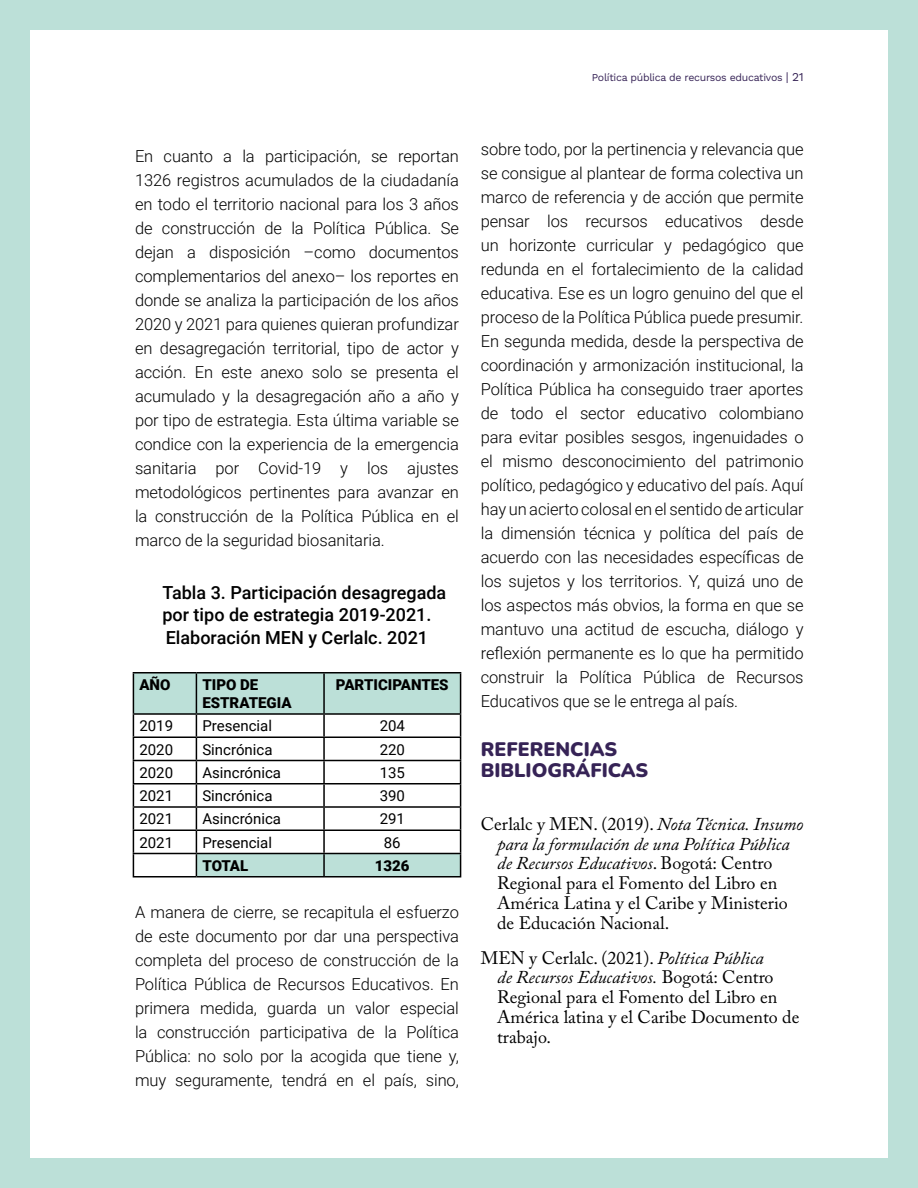
<style>
.page{position:relative;width:918px;height:1188px;background:#fff}
.page>*{position:absolute;margin:0;border:0;box-sizing:border-box;transform-origin:0 0}
.T1{font:200 19.5px/21.5px "Nunito";color:#362356}
.Bibliografía_1{font:18px/19.8px "Adobe Caslon Pro";color:#000}
.TABLAS_titulo{font:500 18px/22.5px "Roboto";color:#000}
.Parrafo_1_1_Col{font:300 16.5px/24px "Roboto";letter-spacing:-.005em;color:#000;text-align:justify}
.t1{font:15px "Roboto";color:#000}
.t2{font:900 15px/18px "Roboto";color:#000}
.t3{font:10.5px "Work Sans";letter-spacing:-.025em;color:#362356}
.s1{font-size:12px}
.s2{font-style:italic}
</style>
<div class="page">
<div style="left:0;top:0;width:918px;height:1188px;border:30px solid #bce0d8"></div>
<hr style="left:133px;top:672px;width:63px;height:2px;background:#000">
<hr style="left:196px;top:672px;width:128px;height:2px;background:#000">
<hr style="left:324px;top:672px;width:137px;height:2px;background:#000">
<svg style="left:133px;top:673px;width:328px;height:203px"></svg>
<hr style="left:133px;top:876px;width:63px;height:2px;background:#000">
<hr style="left:196px;top:876px;width:128px;height:2px;background:#000">
<hr style="left:324px;top:876px;width:137px;height:2px;background:#000">
<p class="t3" style="left:592px;top:71px;width:213px">Política pública de recursos educativos <span class="s1">| 21</span></p>
<p class="Parrafo_1_1_Col" style="left:135px;top:144px;width:326px">En cuanto a la participación, se reportan 1326 registros acumulados de la ciudadanía en todo el territorio nacional para los 3 años de construcción de la Política Pública. Se dejan a disposición –como documentos complementarios del anexo– los reportes en donde se analiza la participación de los años 2020 y 2021 para quienes quieran profundizar en desagregación territorial, tipo de actor y acción. En este anexo solo se presenta el acumulado y la desagregación año a año y por tipo de estrategia. Esta última variable se condice con la experiencia de la emergencia sanitaria por Covid-19 y los ajustes metodológicos pertinentes para avanzar en la construcción de la Política Pública en el marco de la seguridad biosanitaria.</p>
<p class="TABLAS_titulo" style="left:162px;top:580px;width:285px">Tabla 3. Participación desagregada por tipo de estrategia 2019-2021.<br>Elaboración MEN y Cerlalc. 2021</p>
<p class="t2" style="left:139px;top:675px;width:33px">AÑO</p>
<p class="t2" style="left:202px;top:675px;width:91px">TIPO DE<br>ESTRATEGIA</p>
<p class="t2" style="left:336px;top:675px;width:114px">PARTICIPANTES</p>
<p class="t1" style="left:139px;top:715px;width:35px">2019</p>
<p class="t1" style="left:202px;top:715px;width:71px">Presencial</p>
<p class="t1" style="left:380px;top:715px;width:27px">204</p>
<p class="t1" style="left:139px;top:739px;width:35px">2020</p>
<p class="t1" style="left:202px;top:739px;width:72px">Sincrónica</p>
<p class="t1" style="left:380px;top:739px;width:27px">220</p>
<p class="t1" style="left:139px;top:762px;width:35px">2020</p>
<p class="t1" style="left:202px;top:762px;width:80px">Asincrónica</p>
<p class="t1" style="left:380px;top:762px;width:27px">135</p>
<p class="t1" style="left:139px;top:785px;width:35px">2021</p>
<p class="t1" style="left:202px;top:785px;width:72px">Sincrónica</p>
<p class="t1" style="left:380px;top:785px;width:27px">390</p>
<p class="t1" style="left:139px;top:808px;width:35px">2021</p>
<p class="t1" style="left:202px;top:808px;width:80px">Asincrónica</p>
<p class="t1" style="left:380px;top:808px;width:27px">291</p>
<p class="t1" style="left:139px;top:832px;width:35px">2021</p>
<p class="t1" style="left:202px;top:832px;width:71px">Presencial</p>
<p class="t1" style="left:384px;top:832px;width:18px">86</p>
<p class="t2" style="left:202px;top:856px;width:47px">TOTAL</p>
<p class="t2" style="left:375px;top:856px;width:36px">1326</p>
<p class="Parrafo_1_1_Col" style="left:135px;top:900px;width:326px">A manera de cierre, se recapitula el esfuerzo de este documento por dar una perspectiva completa del proceso de construcción de la Política Pública de Recursos Educativos. En primera medida, guarda un valor especial la construcción participativa de la Política Pública: no solo por la acogida que tiene y, muy seguramente, tendrá en el país, sino,</p>
<p class="Parrafo_1_1_Col" style="left:481px;top:136px;width:324px">sobre todo, por la pertinencia y relevancia que se consigue al plantear de forma colectiva un marco de referencia y de acción que permite pensar los recursos educativos desde un horizonte curricular y pedagógico que redunda en el fortalecimiento de la calidad educativa. Ese es un logro genuino del que el proceso de la Política Pública puede presumir.<br>En segunda medida, desde la perspectiva de coordinación y armonización institucional, la Política Pública ha conseguido traer aportes de todo el sector educativo colombiano para evitar posibles sesgos, ingenuidades o el mismo desconocimiento del patrimonio político, pedagógico y educativo del país. Aquí hay un acierto colosal en el sentido de articular la dimensión técnica y política del país de acuerdo con las necesidades específicas de los sujetos y los territorios. Y, quizá uno de los aspectos más obvios, la forma en que se mantuvo una actitud de escucha, diálogo y reflexión permanente es lo que ha permitido construir la Política Pública de Recursos Educativos que se le entrega al país.</p>
<p class="T1" style="left:481px;top:738px;width:169px">REFERENCIAS<br>BIBLIOGRÁFICAS</p>
<p class="Bibliografía_1" style="left:497px;top:814px;width:308px;text-indent:-16px">Cerlalc y MEN. (2019). <span class="s2">Nota Técnica. Insumo para la formulación de una Política Pública de Recursos Educativos</span>. Bogotá: Centro Regional para el Fomento del Libro en América Latina y el Caribe y Ministerio de Educación Nacional.</p>
<p class="Bibliografía_1" style="left:497px;top:947px;width:304px;text-indent:-16px">MEN y Cerlalc. (2021). <span class="s2">Política Pública<br>de Recursos Educativos.</span> Bogotá: Centro Regional para el Fomento del Libro en América latina y el Caribe Documento de trabajo.</p>
</div>
